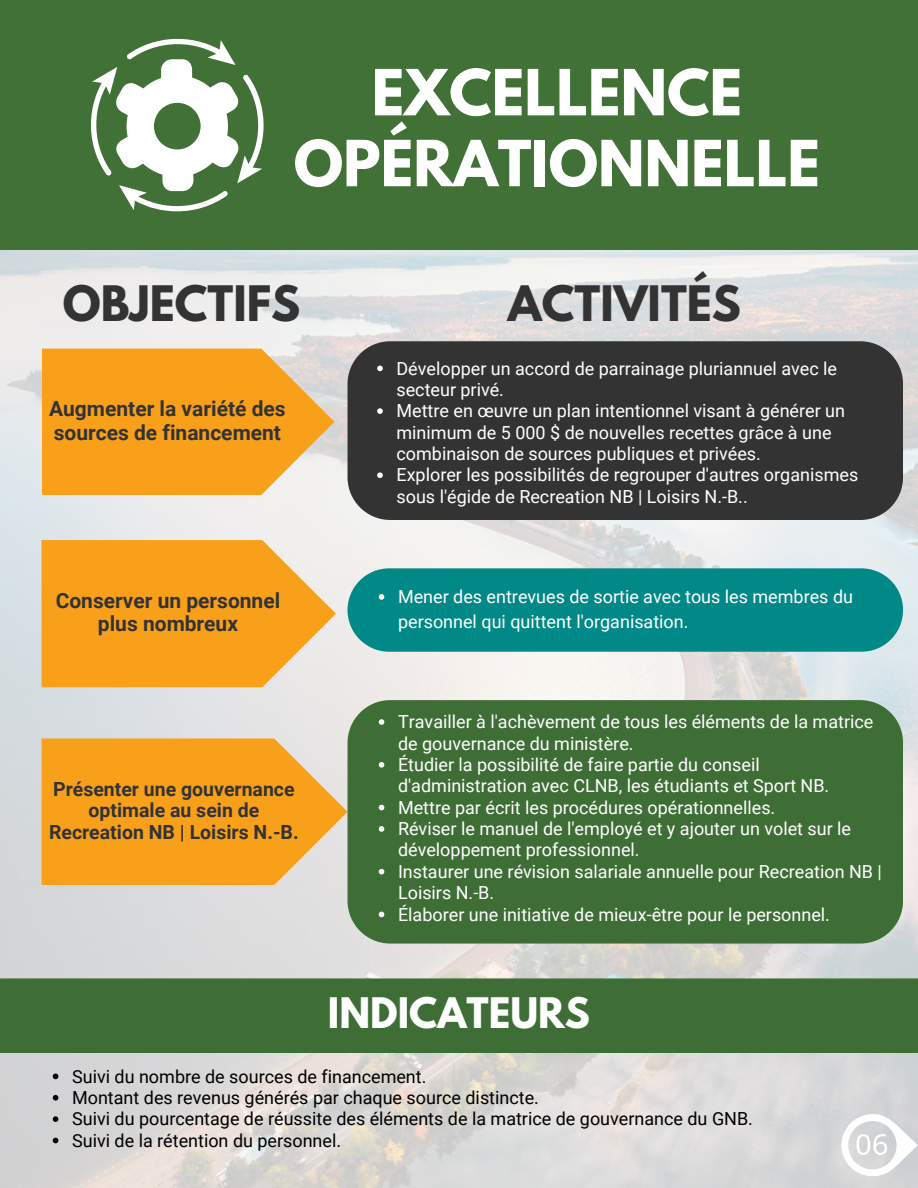
<style>
.page{position:relative;width:918px;height:1188px;background:#fff}
.page>*{position:absolute;margin:0;border:0;box-sizing:border-box;transform-origin:0 0}
.t1{font:700 56.25px/70.8px "League Spartan";color:#fff;text-align:center}
.t2{font:700 43.35px "League Spartan";color:#333}
.t3{font:700 37.35px "League Spartan";color:#fff}
.t4{font:700 21px/23.7px "Roboto";color:#333}
.t5{font:700 19.5px/21.3px "Roboto";color:#333;text-align:center}
.t6{font:18px/21.3px "Roboto";color:#fff}
.t7{font:18px "Roboto";color:#000}
</style>
<div class="page">
<img style="left:0;top:250px;width:918px;height:938px">
<div style="left:0;top:978px;width:918px;height:75px;background:#3e6e36"></div>
<div style="left:0;top:0;width:918px;height:250px;background:#417136"></div>
<svg style="left:91px;top:38px;width:173px;height:173px"></svg>
<svg style="left:42px;top:349px;width:293px;height:146px;background:#f6a834"></svg>
<svg style="left:42px;top:540px;width:294px;height:147px;background:#f7a934"></svg>
<svg style="left:42px;top:738px;width:306px;height:147px;background:#f6a833"></svg>
<div style="left:348px;top:341px;width:555px;height:179px;background:#333;border-radius:43px"></div>
<div style="left:348px;top:568px;width:555px;height:84px;background:#008987;border-radius:42px"></div>
<div style="left:348px;top:700px;width:555px;height:244px;background:#3e6e36;border-radius:43px"></div>
<svg style="left:841px;top:1114px;width:77px;height:62px"></svg>
<svg style="left:53px;top:1074px;width:5px;height:5px"></svg>
<svg style="left:53px;top:1095px;width:5px;height:6px"></svg>
<svg style="left:53px;top:1116px;width:5px;height:6px"></svg>
<svg style="left:53px;top:1138px;width:5px;height:5px"></svg>
<svg style="left:377px;top:366px;width:6px;height:5px"></svg>
<svg style="left:377px;top:408px;width:6px;height:6px"></svg>
<svg style="left:377px;top:472px;width:6px;height:6px"></svg>
<svg style="left:379px;top:594px;width:5px;height:6px"></svg>
<svg style="left:379px;top:719px;width:5px;height:6px"></svg>
<svg style="left:379px;top:762px;width:5px;height:6px"></svg>
<svg style="left:379px;top:805px;width:5px;height:5px"></svg>
<svg style="left:379px;top:826px;width:5px;height:6px"></svg>
<svg style="left:379px;top:869px;width:5px;height:5px"></svg>
<svg style="left:379px;top:912px;width:5px;height:5px"></svg>
<p class="t1" style="left:294px;top:65px;width:528px">EXCELLENCE<br>OPÉRATIONNELLE</p>
<p class="t2" style="left:63px;top:282px;width:239px">OBJECTIFS</p>
<p class="t4" style="left:49px;top:397px;width:238px">Augmenter la variété des sources de financement</p>
<p class="t2" style="left:508px;top:282px;width:235px">ACTIVITÉS</p>
<p class="t6" style="left:397px;top:358px;width:442px">Développer un accord de parrainage pluriannuel avec le secteur privé.</p>
<p class="t6" style="left:397px;top:401px;width:450px">Mettre en œuvre un plan intentionnel visant à générer un minimum de 5 000 $ de nouvelles recettes grâce à une combinaison de sources publiques et privées.</p>
<p class="t6" style="left:397px;top:465px;width:463px">Explorer les possibilités de regrouper d'autres organismes sous l'égide de Recreation NB | Loisirs N.-B..</p>
<p class="t4" style="left:56px;top:589px;width:226px;text-align:center">Conserver un personnel plus nombreux</p>
<p class="t5" style="left:49px;top:779px;width:251px">Présenter une gouvernance optimale au sein de<br>Recreation NB | Loisirs N.-B.</p>
<p class="t6" style="left:398px;top:585px;width:457px;line-height:24.8px">Mener des entrevues de sortie avec tous les membres du personnel qui quittent l'organisation.</p>
<p class="t6" style="left:398px;top:711px;width:477px">Travailler à l'achèvement de tous les éléments de la matrice de gouvernance du ministère.</p>
<p class="t6" style="left:398px;top:754px;width:433px">Étudier la possibilité de faire partie du conseil d'administration avec CLNB, les étudiants et Sport NB.</p>
<p class="t6" style="left:398px;top:797px;width:379px">Mettre par écrit les procédures opérationnelles.</p>
<p class="t6" style="left:398px;top:818px;width:455px">Réviser le manuel de l'employé et y ajouter un volet sur le développement professionnel.</p>
<p class="t6" style="left:398px;top:861px;width:485px">Instaurer une révision salariale annuelle pour Recreation NB |<br>Loisirs N.-B.</p>
<p class="t6" style="left:398px;top:904px;width:433px">Élaborer une initiative de mieux-être pour le personnel.</p>
<p class="t3" style="left:328px;top:994px;width:264px">INDICATEURS</p>
<p class="t7" style="left:72px;top:1066px;width:356px">Suivi du nombre de sources de financement.</p>
<p class="t7" style="left:72px;top:1087px;width:468px">Montant des revenus générés par chaque source distincte.</p>
<p class="t7" style="left:72px;top:1109px;width:682px">Suivi du pourcentage de réussite des éléments de la matrice de gouvernance du GNB.</p>
<p class="t7" style="left:72px;top:1130px;width:271px">Suivi de la rétention du personnel.</p>
</div>
